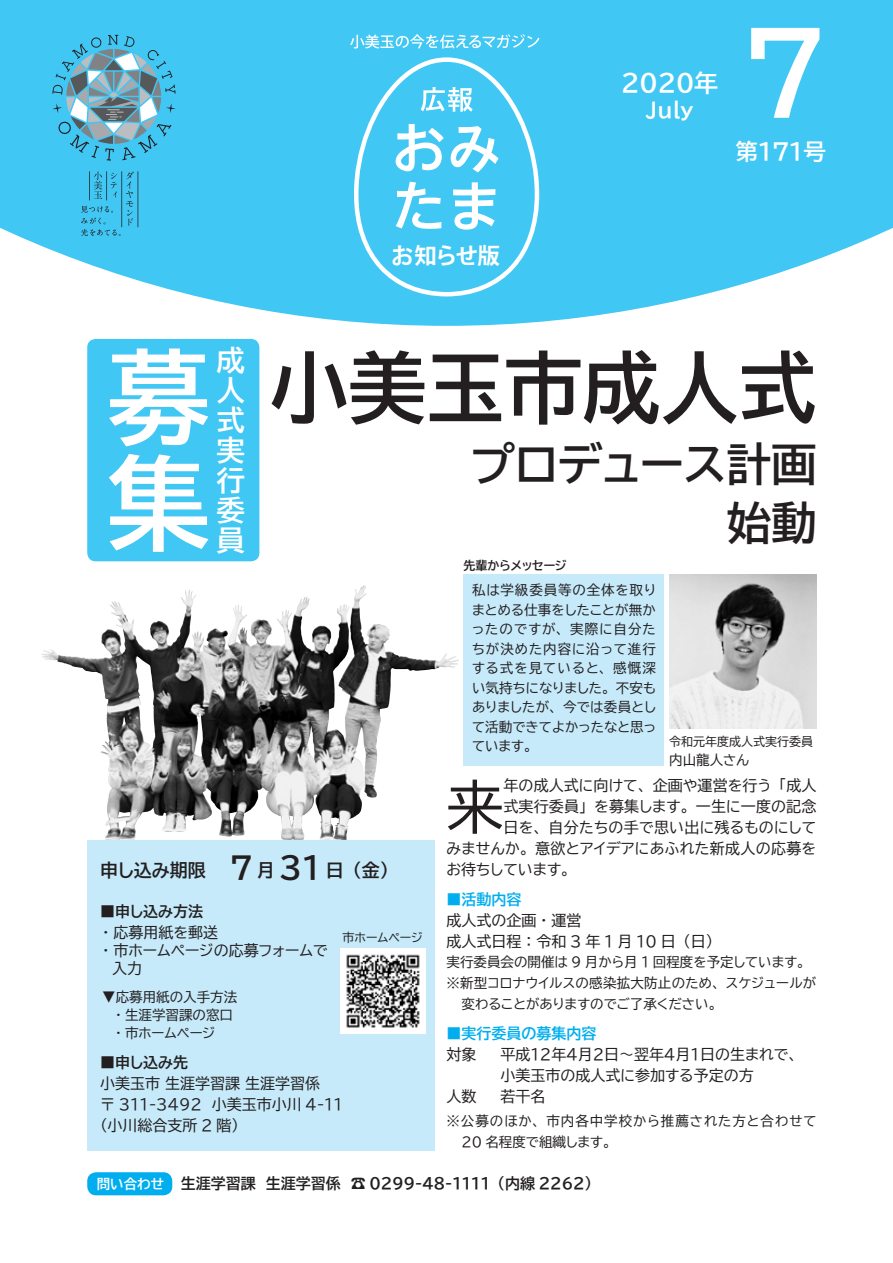
<style>
.page{position:relative;width:893px;height:1263px;background:#fff}
.page>*{position:absolute;margin:0;border:0;box-sizing:border-box;transform-origin:0 0}
.t1{font:111px "BIZ UDP Gothic Bold";color:#fff}
.t2{font:102px/106.4px "BIZ UDP Gothic Bold";color:#fff}
.t3{font:78px "BIZ UDP Gothic Bold";color:#231f20}
.t4{font:57px "BIZ UDP Gothic";color:#231f20}
.t5{font:45px/58.5px "BIZ UDP Gothic Bold";color:#231f20;text-align:right}
.t6{font:28.5px/30px "BIZ UDP Gothic Bold";color:#fff;text-align:justify}
.t7{font:24px "BIZ UDP Gothic Bold";color:#fff}
.t8{font:22.5px "BIZ UDP Gothic Bold";color:#fff}
.t9{font:700 22.5px "Koz Go Pro";letter-spacing:-.05em;color:#fff}
.t10{font:21px "BIZ UDP Gothic Bold";color:#fff}
.t11{font:18px "BIZ UDP Gothic Bold";color:#231f20}
.t12{font:15px/21px "BIZ UDP Gothic";color:#231f20}
.t13{font:15px "BIZ UDP Gothic Bold";color:#231f20}
.t14{font:15px "BIZ UDP Gothic";letter-spacing:.02em;color:#231f20}
.t15{font:15px "BIZ UDP Gothic Bold";color:#00aeef}
.t16{font:13.5px/19.5px "BIZ UDP Gothic";letter-spacing:.005em;color:#231f20}
.t17{font:13.5px/21px "BIZ UDP Gothic";letter-spacing:.07em;color:#231f20}
.t18{font:12px "BIZ UDP Gothic";color:#231f20}
.t19{font:12px "BIZ UDP Gothic Bold";color:#231f20}
.s1{font-size:30px}
.s2{font-size:13.5px;color:#fff}
</style>
<div class="page">
<svg style="left:0;top:0;width:893px;height:326px;fill:#40c7f4"></svg>
<svg style="left:52px;top:35px;width:124px;height:126px"></svg>
<svg style="left:81px;top:171px;width:58px;height:65px"></svg>
<svg style="left:354px;top:57px;width:185px;height:239px"></svg>
<svg style="left:350px;top:34px;width:189px;height:15px"></svg>
<div style="left:87px;top:840px;width:348px;height:310px;background:#c6eafa"></div>
<div style="left:87px;top:339px;width:172px;height:222px;background:#40c7f4;border-radius:9px"></div>
<svg style="left:41px;top:585px;width:418px;height:255px"></svg>
<img style="left:329px;top:585px;width:34px;height:157px">
<svg style="left:289px;top:815px;width:4px;height:10px"></svg>
<svg style="left:229px;top:811px;width:8px;height:21px"></svg>
<svg style="left:118px;top:812px;width:12px;height:23px"></svg>
<svg style="left:136px;top:656px;width:19px;height:97px"></svg>
<svg style="left:122px;top:717px;width:4px;height:10px"></svg>
<svg style="left:194px;top:713px;width:9px;height:44px"></svg>
<svg style="left:307px;top:725px;width:8px;height:34px"></svg>
<img style="left:669px;top:575px;width:147px;height:154px">
<div style="left:463px;top:575px;width:201px;height:191px;background:#c6eafa"></div>
<div style="left:87px;top:1172px;width:85px;height:23px;background:#00aeef;border-radius:9px"></div>
<img style="left:340px;top:948px;width:85px;height:85px">
<h3 class="t7" style="left:621px;top:71px;width:98px">2020年</h3>
<h3 class="t10" style="left:646px;top:99px;width:49px">July</h3>
<h1 class="t1" style="left:742px;top:17px;width:86px">7</h1>
<h3 class="t8" style="left:735px;top:140px;width:92px">第171号</h3>
<h3 class="t9" style="left:391px;top:241px;width:110px">お知らせ版</h3>
<h2 class="t2" style="left:108px;top:344px;width:102px">募集</h2>
<h3 class="t6" style="left:217px;top:345px;width:30px">成人式実行委員</h3>
<h3 class="t3" style="left:270px;top:349px;width:548px">小美玉市成人式</h3>
<h3 class="t5" style="left:471px;top:435px;width:347px">プロデュース計画始動</h3>
<p class="t19" style="left:463px;top:560px;width:105px">先輩からメッセージ</p>
<p class="t16" style="left:472px;top:580px;width:185px;text-align:justify">私は学級委員等の全体を取りまとめる仕事をしたことが無かったのですが、実際に自分たちが決めた内容に沿って進行する式を見ていると、感慨深い気持ちになりました。不安もありましたが、今では委員として活動できてよかったなと思っています。</p>
<p class="t18" style="left:669px;top:735px;width:146px">令和元年度成人式実行委員</p>
<p class="t16" style="left:669px;top:750px;width:81px">内山龍人さん</p>
<h3 class="t11" style="left:100px;top:861px;width:290px">申し込み期限　　<span class="s1">7</span> 月 <span class="s1">31</span> 日（金）</h3>
<p class="t13" style="left:100px;top:903px;width:105px">■申し込み方法</p>
<p class="t12" style="left:102px;top:923px;width:227px;line-height:18px">・応募用紙を郵送<br>・市ホームページの応募フォームで　入力</p>
<p class="t16" style="left:115px;top:988px;width:124px;line-height:18px;text-indent:-13px">▼応募用紙の入手方法・生涯学習課の窓口・市ホームページ</p>
<p class="t13" style="left:100px;top:1054px;width:90px">■申し込み先</p>
<p class="t12" style="left:100px;top:1072px;width:245px">小美玉市生涯学習課生涯学習係<br>〒 311-3492　小美玉市小川 4-11（小川総合支所 2 階）</p>
<p class="t18" style="left:343px;top:931px;width:82px">市ホームページ</p>
<h3 class="t4" style="left:446px;top:778px;width:58px">来</h3>
<p class="t12" style="left:503px;top:775px;width:314px">年の成人式に向けて、企画や運営を行う「成人</p>
<p class="t12" style="left:503px;top:796px;width:314px">式実行委員」を募集します。一生に一度の記念</p>
<p class="t12" style="left:503px;top:817px;width:314px">日を、自分たちの手で思い出に残るものにして</p>
<p class="t14" style="left:446px;top:841px;width:371px">みませんか。意欲とアイデアにあふれた新成人の応募を</p>
<p class="t12" style="left:446px;top:859px;width:125px">お待ちしています。</p>
<p class="t15" style="left:446px;top:892px;width:76px">■活動内容</p>
<p class="t12" style="left:446px;top:910px;width:268px">成人式の企画・運営<br>成人式日程：令和3年1月10日（日）</p>
<p class="t16" style="left:446px;top:952px;width:360px">実行委員会の開催は 9 月から月 1 回程度を予定しています。</p>
<p class="t16" style="left:446px;top:973px;width:371px">※新型コロナウイルスの感染拡大防止のため、スケジュールが</p>
<p class="t16" style="left:461px;top:994px;width:257px">変わることがありますのでご了承ください。</p>
<p class="t15" style="left:446px;top:1026px;width:151px">■実行委員の募集内容</p>
<p class="t12" style="left:446px;top:1044px;width:31px">対象</p>
<p class="t12" style="left:500px;top:1044px;width:299px">平成１２年４月２日～翌年４月１日の生まれで、小美玉市の成人式に参加する予定の方</p>
<p class="t12" style="left:446px;top:1086px;width:31px">人数</p>
<p class="t12" style="left:500px;top:1086px;width:46px">若干名</p>
<p class="t17" style="left:461px;top:1111px;width:356px;text-indent:-15px">※公募のほか、市内各中学校から推薦された方と合わせて<br>20 名程度で組織します。</p>
<p class="t13" style="left:97px;top:1176px;width:497px"><span class="s2">問い合わせ</span> 生涯学習課　生涯学習係　☎ 0299-48-1111 （内線 2262）</p>
</div>
